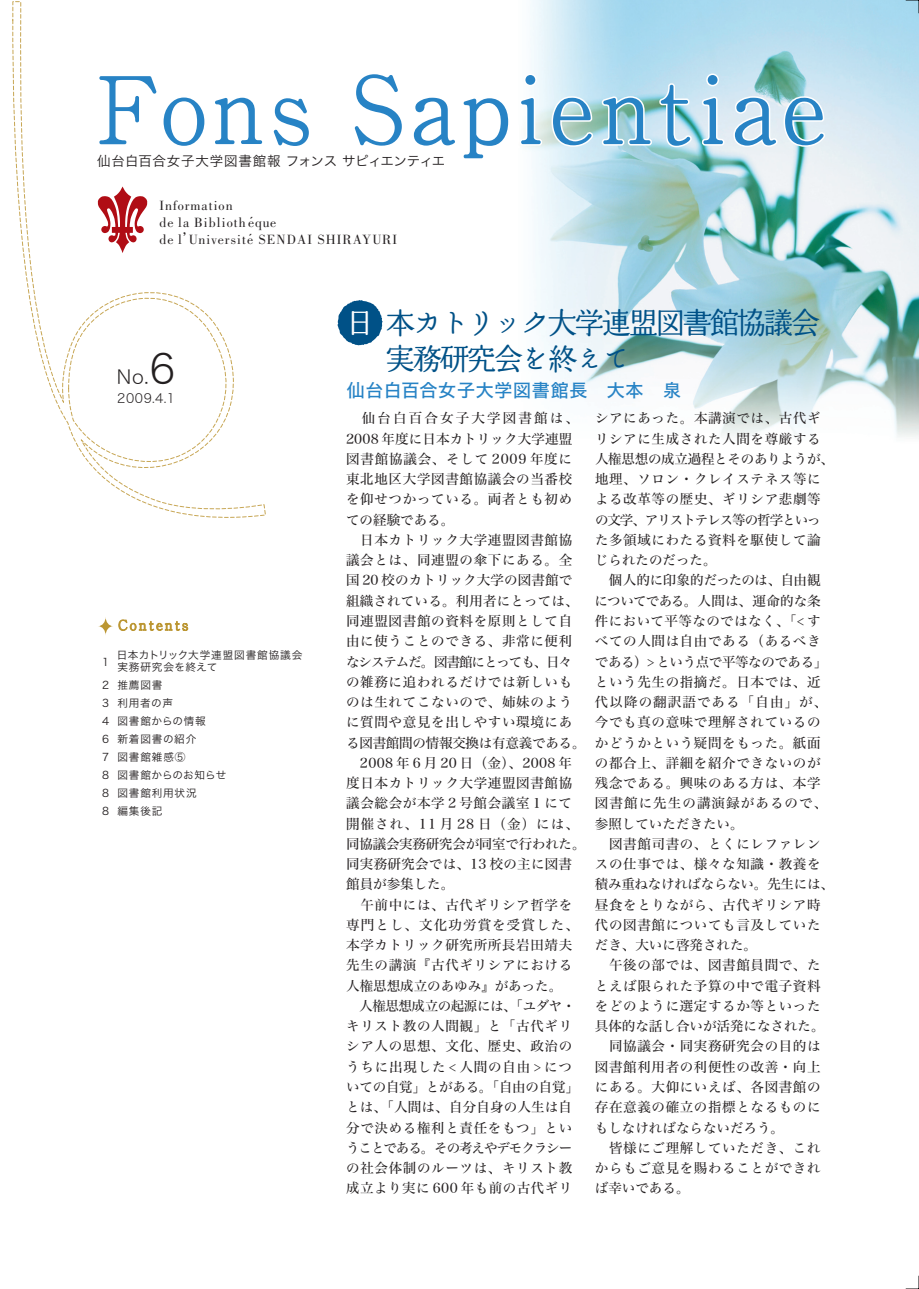
<style>
.page{position:relative;width:919px;height:1289px;background:#fff}
.page>*{position:absolute;margin:0;border:0;box-sizing:border-box;transform-origin:0 0}
.t1{font:30px/36px "Marumin Old 90 pv RKSJ H";letter-spacing:-.1em;color:#005187}
.t2{font:19.2px "Hira Kaku DS W2";color:#231f20}
.t3{font:18px "Hira Kaku DS W5";letter-spacing:.04em;color:#2783c5}
.t4{font:13.8px/17px "Bodoni";letter-spacing:.08em;color:#231f20}
.t5{font:13.5px/20.2px "Hira Min DS W4";letter-spacing:.045em;color:#231f20}
.t6{font:13.5px "Hira Kaku DS W3";letter-spacing:.005em;color:#231f20}
.t7{font:12.75px "Hira Kaku DS W2";color:#231f20}
.t8{font:10.65px/18px "Hira Kaku DS W3";letter-spacing:.08em;color:#231f20}
.s1{font-family:"Hira Min DS W3"}
.s2{font-size:21.3px}
.s3{font-size:40.35px}
.s4{color:#fff}
</style>
<div class="page">
<svg style="left:12px;top:0;width:906px;height:635px"></svg>
<p class="t6" style="left:97px;top:152px;width:350px">仙台白百合女子大学図書館報 フォンス サピィエンティエ</p>
<p class="t4" style="left:159px;top:197px;width:239px">Information<br>de la Biblioth<span class="s1">´</span>eque<br>de l<span class="s1">’</span>Universit<span class="s1">´</span>e SENDAI SHIRAYURI</p>
<h2 class="t2" style="left:117px;top:365px;width:60px">No<span class="s2">.</span><span class="s3">6</span></h2>
<p class="t7" style="left:117px;top:390px;width:59px">2009.4.1</p>
<p class="t8" style="left:102px;top:650px;width:8px;line-height:22.5px">1<br>2</p>
<p class="t8" style="left:102px;top:693px;width:9px;text-align:justify">3<br>4<br>6<br>7<br>8<br>8<br>8</p>
<p class="t8" style="left:117px;top:648px;width:187px;line-height:12px">日本カトリック大学連盟図書館協議会実務研究会を終えて</p>
<p class="t8" style="left:117px;top:675px;width:110px">推薦図書<br>利用者の声<br>図書館からの情報<br>新着図書の紹介<br>図書館雑感⑤<br>図書館からのお知らせ図書館利用状況<br>編集後記</p>
<h1 class="t1" style="left:345px;top:304px;width:477px"><span class="s4">日</span> 本カトリック大学連盟図書館協議会　 実務研究会を終えて</h1>
<p class="t5" style="left:346px;top:408px;width:241px">　仙台白百合女子大学図書館は、<br>2008 年度に日本カトリック大学連盟図書館協議会、そして 2009 年度に東北地区大学図書館協議会の当番校を仰せつかっている。両者とも初めての経験である。<br>　日本カトリック大学連盟図書館協議会とは、同連盟の傘下にある。全国 20 校のカトリック大学の図書館で組織されている。利用者にとっては、同連盟図書館の資料を原則として自由に使うことのできる、非常に便利なシステムだ。図書館にとっても、日々の雑務に追われるだけでは新しいものは生れてこないので、姉妹のように質問や意見を出しやすい環境にある図書館間の情報交換は有意義である。　2008 年 6 月 20 日（金）、2008 年度日本カトリック大学連盟図書館協議会総会が本学 2 号館会議室１にて開催され、11 月 28 日（金）には、同協議会実務研究会が同室で行われた。同実務研究会では、13 校の主に図書館員が参集した。<br>　午前中には、古代ギリシア哲学を専門とし、文化功労賞を受賞した、本学カトリック研究所所長岩田靖夫先生の講演『古代ギリシアにおける人権思想成立のあゆみ』があった。<br>　人権思想成立の起源には、「ユダヤ・キリスト教の人間観」と「古代ギリシア人の思想、文化、歴史、政治のうちに出現した &lt; 人間の自由 &gt; についての自覚」とがある。「自由の自覚」とは、「人間は、自分自身の人生は自分で決める権利と責任をもつ」ということである。その考えやデモクラシーの社会体制のルーツは、キリスト教成立より実に 600 年も前の古代ギリ</p>
<p class="t5" style="left:594px;top:408px;width:241px">シアにあった。本講演では、古代ギリシアに生成された人間を尊厳する人権思想の成立過程とそのありようが、地理、ソロン・クレイステネス等による改革等の歴史、ギリシア悲劇等の文学、アリストテレス等の哲学といった多領域にわたる資料を駆使して論じられたのだった。<br>　個人的に印象的だったのは、自由観についてである。人間は、運命的な条件において平等なのではなく、「&lt; すべての人間は自由である（あるべきである）&gt; という点で平等なのである」という先生の指摘だ。日本では、近代以降の翻訳語である「自由」が、今でも真の意味で理解されているのかどうかという疑問をもった。紙面の都合上、詳細を紹介できないのが残念である。興味のある方は、本学図書館に先生の講演録があるので、参照していただきたい。<br>　図書館司書の、とくにレファレンスの仕事では、様々な知識・教養を積み重ねなければならない。先生には、昼食をとりながら、古代ギリシア時代の図書館についても言及していただき、大いに啓発された。<br>　午後の部では、図書館員間で、たとえば限られた予算の中で電子資料をどのように選定するか等といった具体的な話し合いが活発になされた。　同協議会・同実務研究会の目的は図書館利用者の利便性の改善・向上にある。大仰にいえば、各図書館の存在意義の確立の指標となるものにもしなければならないだろう。<br>　皆様にご理解していただき、これからもご意見を賜わることができれば幸いである。</p>
<h3 class="t3" style="left:347px;top:378px;width:336px">仙台白百合女子大学図書館長　大本　泉</h3>
</div>
